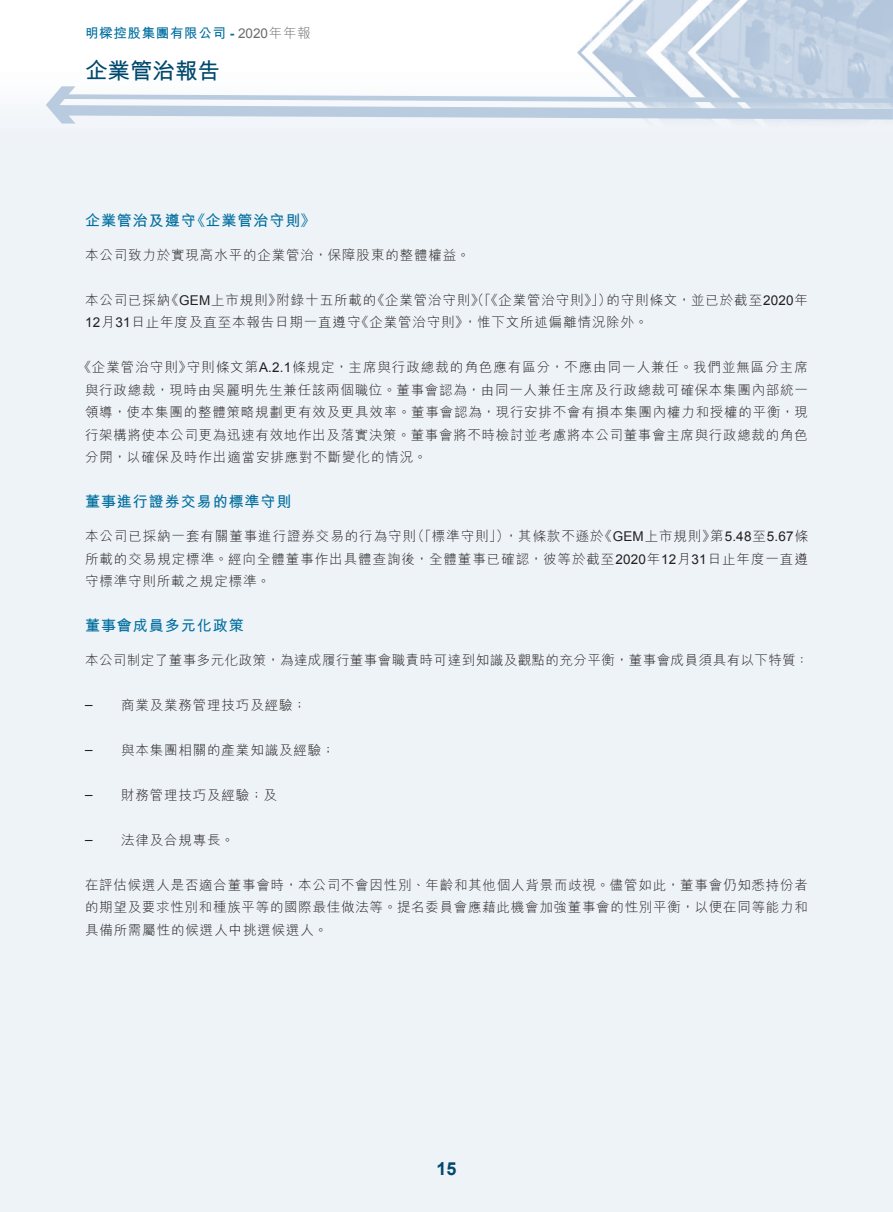
<style>
.page{position:relative;width:893px;height:1212px;background:#fff}
.page>*{position:absolute;margin:0;border:0;box-sizing:border-box;transform-origin:0 0}
.t1{font:700 22.5px "M Hei HK";color:#00486c}
.t2{font:700 18px "Arial";color:#00486c}
._03_H1{font:700 15px "M Hei HK";letter-spacing:.065em;color:#006e9f}
._01_Body_Text{font:300 13.5px/22.5px "M Hei HK";letter-spacing:.065em;color:#231f20}
._01_Body_Text-2{font:300 13.5px "M Hei HK";letter-spacing:.035em;color:#231f20}
._07_IN0{font:300 13.5px "M Hei HK";letter-spacing:.065em;color:#231f20}
.t3{font:700 13.5px "M Hei HK";letter-spacing:.05em;color:#006e9f}
._01_Body_Text-3{font:13.5px "Arial";color:#231f20}
._07_IN0-2{font:13.5px "Arial";color:#231f20}
.s1{font-family:"Arial"}
.s2{font-family:"Arial";font-weight:400;color:#6c6d70}
.s3{font-weight:300;color:#6c6d70}
.s4{font-family:"Arial";font-weight:400}
.s5{font-family:"M Hei HK";font-weight:300}
</style>
<div class="page">
<svg style="left:46px;top:86px;width:847px;height:38px"></svg>
<p class="t3" style="left:85px;top:23px;width:227px">明樑控股集團有限公司 <span class="s1">-</span> <span class="s2">2020</span><span class="s3">年年報</span></p>
<h1 class="t1" style="left:85px;top:54px;width:136px">企業管治報告</h1>
<p class="_03_H1" style="left:85px;top:210px;width:112px">企業管治及遵守</p>
<p class="_01_Body_Text" style="left:85px;top:243px;width:386px">本公司致力於實現高水平的企業管治，保障股東的整體權益。</p>
<p class="_03_H1" style="left:190px;top:210px;width:127px">《企業管治守則《</p>
<p class="_01_Body_Text" style="left:371px;top:288px;width:241px">《企業管治守則》（「《企業管治守則》」）</p>
<p class="_01_Body_Text" style="left:277px;top:288px;width:101px">附錄十五所載的</p>
<p class="_01_Body_Text" style="left:165px;top:288px;width:117px">《<span class="s4">GEM</span>上市規則》</p>
<p class="_01_Body_Text" style="left:606px;top:288px;width:203px">的守則條文，並已於截至<span class="s4">2020</span>年</p>
<p class="_01_Body_Text" style="left:85px;top:288px;width:87px">本公司已採納</p>
<p class="_01_Body_Text" style="left:85px;top:311px;width:277px"><span class="s4">12</span>月<span class="s4">31</span>日止年度及直至本報告日期一直遵守</p>
<p class="_01_Body_Text" style="left:187px;top:356px;width:623px">守則條文第<span class="s4">A.2.1</span>條規定，主席與行政總裁的角色應有區分，不應由同一人兼任。我們並無區分主席</p>
<p class="_01_Body_Text" style="left:463px;top:311px;width:186px">，惟下文所述偏離情況除外。</p>
<p class="_01_Body_Text" style="left:356px;top:311px;width:114px">《企業管治守則》</p>
<p class="_01_Body_Text" style="left:85px;top:356px;width:724px;text-indent:-7px">《企業管治守則》<br>與行政總裁，現時由吳麗明先生兼任該兩個職位。董事會認為，由同一人兼任主席及行政總裁可確保本集團內部統一領導，使本集團的整體策略規劃更有效及更具效率。董事會認為，現行安排不會有損本集團內權力和授權的平衡，現行架構將使本公司更為迅速有效地作出及落實決策。董事會將不時檢討並考慮將本公司董事會主席與行政總裁的角色分開，以確保及時作出適當安排應對不斷變化的情況。</p>
<p class="_03_H1" style="left:85px;top:491px;width:208px">董事進行證券交易的標準守則</p>
<p class="_01_Body_Text-3" style="left:710px;top:527px;width:99px"><span class="s5">第</span>5.48<span class="s5">至</span>5.67<span class="s5">條</span></p>
<p class="_01_Body_Text" style="left:411px;top:524px;width:100px">（「標準守則」）</p>
<p class="_01_Body_Text" style="left:599px;top:524px;width:118px">《<span class="s4">GEM</span>上市規則》</p>
<p class="_01_Body_Text" style="left:504px;top:524px;width:101px">，其條款不遜於</p>
<p class="_01_Body_Text" style="left:85px;top:524px;width:724px">本公司已採納一套有關董事進行證券交易的行為守則<br>所載的交易規定標準。經向全體董事作出具體查詢後，全體董事已確認，彼等於截至<span class="s4">2020</span>年<span class="s4">12</span>月<span class="s4">31</span>日止年度一直遵守標準守則所載之規定標準。</p>
<p class="_03_H1" style="left:85px;top:615px;width:160px">董事會成員多元化政策</p>
<p class="_01_Body_Text-2" style="left:85px;top:650px;width:725px">本公司制定了董事多元化政策，為達成履行董事會職責時可達到知識及觀點的充分平衡，董事會成員須具有以下特質：</p>
<p class="_07_IN0" style="left:121px;top:695px;width:187px">商業及業務管理技巧及經驗;</p>
<p class="_07_IN0-2" style="left:85px;top:695px;width:9px">–</p>
<p class="_07_IN0-2" style="left:85px;top:740px;width:9px">–</p>
<p class="_07_IN0-2" style="left:85px;top:785px;width:9px">–</p>
<p class="_07_IN0" style="left:121px;top:740px;width:215px">與本集團相關的產業知識及經驗;</p>
<p class="_07_IN0" style="left:121px;top:785px;width:157px">財務管理技巧及經驗；及</p>
<p class="_07_IN0" style="left:121px;top:830px;width:115px">法律及合規專長。</p>
<p class="_07_IN0-2" style="left:85px;top:830px;width:9px">–</p>
<p class="_01_Body_Text" style="left:85px;top:873px;width:724px;text-align:justify">在評估候選人是否適合董事會時，本公司不會因性別、年齡和其他個人背景而歧視。儘管如此，董事會仍知悉持份者的期望及要求性別和種族平等的國際最佳做法等。提名委員會應藉此機會加強董事會的性別平衡，以便在同等能力和具備所需屬性的候選人中挑選候選人。</p>
<h2 class="t2" style="left:436px;top:1156px;width:22px">15</h2>
</div>
